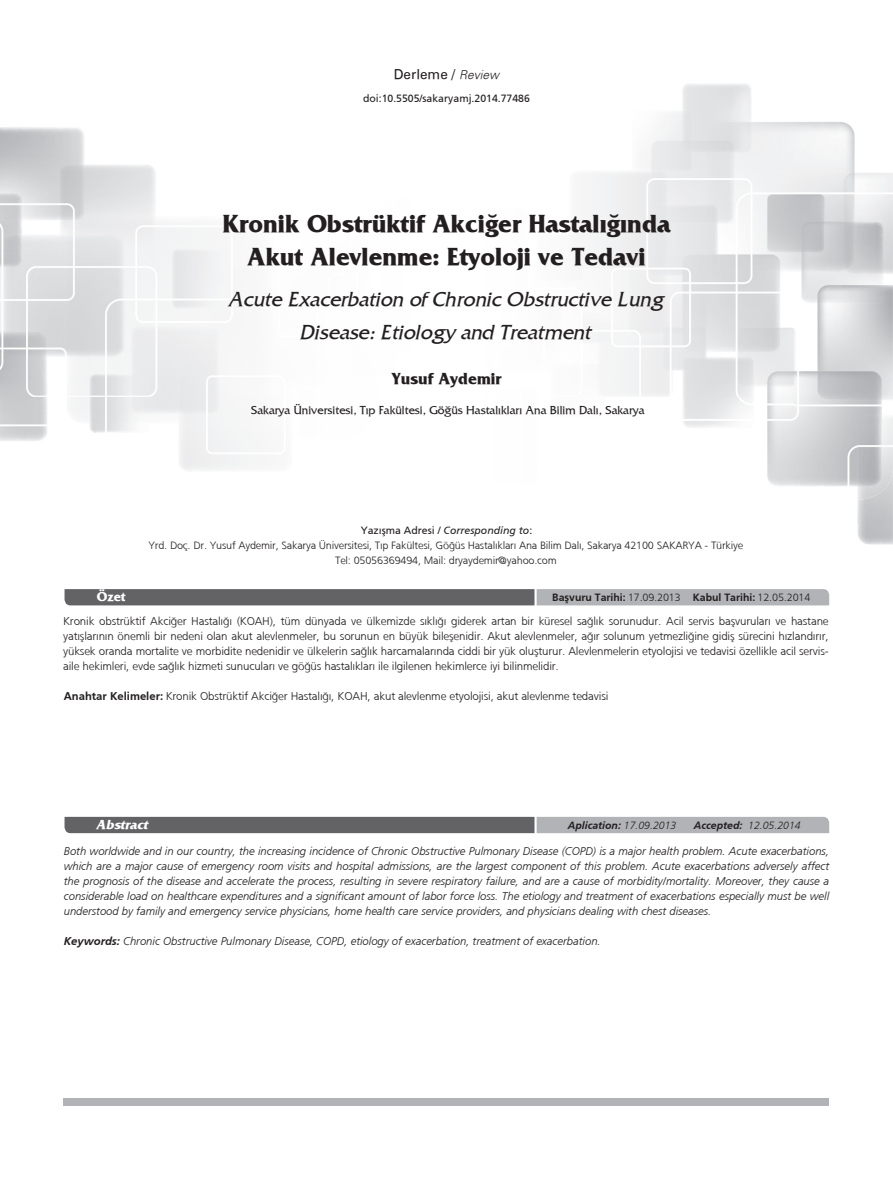
<style>
.page{position:relative;width:893px;height:1191px;background:#fff}
.page>*{position:absolute;margin:0;border:0;box-sizing:border-box;transform-origin:0 0}
.t1{font:700 25.5px/33px "Friz Quadrata";color:#231f20;text-align:center}
.t2{font:italic 21px/33px "Friz Quadrata";color:#231f20;text-align:center}
.t3{font:700 16.5px "Friz Quadrata";color:#231f20}
.t4{font:13.5px "Univers";color:#231f20}
.t5{font:italic 700 13.5px "Friz Quadrata";color:#fff}
.t6{font:700 13.5px "Friz Quadrata";color:#fff}
.t7{font:12px "Friz Quadrata";color:#231f20}
.t8{font:italic 300 11.25px/15px "Frutiger";color:#231f20;text-align:justify}
.t9{font:300 11.25px/15px "Frutiger";color:#231f20;text-align:justify}
.t10{font:300 10.5px/15px "Frutiger";color:#231f20;text-align:center}
.t11{font:10.5px "Frutiger Roman";color:#231f20}
.t12{font:700 10.5px "Frutiger";color:#231f20}
.t13{font:italic 700 10.5px "Frutiger";color:#231f20}
.t14{font:italic 300 10.5px "Frutiger";color:#231f20}
.s1{font-weight:300;font-style:italic;font-size:12px}
.s2{font-style:italic}
.s3{font-weight:300}
.s4{font-weight:700}
</style>
<div class="page">
<img style="left:63px;top:500px;width:830px;height:606px">
<img style="left:0;top:84px;width:893px;height:416px">
<img style="left:446px;top:84px;width:1px;height:416px">
<svg style="left:65px;top:589px;width:764px;height:16px;background:#828286"></svg>
<div style="left:64px;top:1098px;width:765px;height:7px;background:#b2b3b7"></div>
<svg style="left:65px;top:817px;width:764px;height:16px;background:#818285"></svg>
<p class="t4" style="left:394px;top:65px;width:107px">Derleme / <span class="s1">Review</span></p>
<p class="t11" style="left:363px;top:92px;width:168px">doi:10.5505/sakaryamj.2014.77486</p>
<h1 class="t1" style="left:222px;top:207px;width:450px">Kronik Obstrüktif Akciğer Hastalığında<br>Akut Alevlenme: Etyoloji ve Tedavi</h1>
<h2 class="t2" style="left:229px;top:282px;width:436px">Acute Exacerbation of Chronic Obstructive Lung<br>Disease: Etiology and Treatment</h2>
<h3 class="t3" style="left:392px;top:368px;width:111px">Yusuf Aydemir</h3>
<p class="t7" style="left:251px;top:403px;width:395px">Sakarya Üniversitesi, Tıp Fakültesi, Göğüs Hastalıkları Ana Bilim Dalı, Sakarya</p>
<p class="t6" style="left:97px;top:588px;width:30px">Özet</p>
<p class="t11" style="left:361px;top:524px;width:173px">Yazışma Adresi / <span class="s2">Corresponding to</span>:</p>
<p class="t10" style="left:149px;top:538px;width:596px">Yrd. Doç. Dr. Yusuf Aydemir, Sakarya Üniversitesi, Tıp Fakültesi, Göğüs Hastalıkları Ana Bilim Dalı, Sakarya 42100 SAKARYA - Türkiye<br>Tel: 05056369494, Mail: dryaydemir@yahoo.com</p>
<p class="t12" style="left:552px;top:591px;width:260px">Başvuru Tarihi: <span class="s3">17.09.2013</span> Kabul Tarihi: <span class="s3">12.05.2014</span></p>
<p class="t9" style="left:64px;top:614px;width:767px">Kronik obstrüktif Akciğer Hastalığı (KOAH), tüm dünyada ve ülkemizde sıklığı giderek artan bir küresel sağlık sorunudur. Acil servis başvuruları ve hastane yatışlarının önemli bir nedeni olan akut alevlenmeler, bu sorunun en büyük bileşenidir. Akut alevlenmeler, ağır solunum yetmezliğine gidiş sürecini hızlandırır, yüksek oranda mortalite ve morbidite nedenidir ve ülkelerin sağlık harcamalarında ciddi bir yük oluşturur. Alevlenmelerin etyolojisi ve tedavisi özellikle acil servis&shy;aile hekimleri, evde sağlık hizmeti sunucuları ve göğüs hastalıkları ile ilgilenen hekimlerce iyi bilinmelidir.</p>
<p class="t9" style="left:64px;top:689px;width:547px"><span class="s4">Anahtar Kelimeler:</span> Kronik Obstrüktif Akciğer Hastalığı, KOAH, akut alevlenme etyolojisi, akut alevlenme tedavisi</p>
<p class="t5" style="left:97px;top:817px;width:53px">Abstract</p>
<p class="t13" style="left:568px;top:818px;width:110px">Aplication: <span class="s3">17.09.2013</span></p>
<p class="t14" style="left:694px;top:819px;width:108px"><span class="s4">Accepted:</span> 12.05.2014</p>
<p class="t8" style="left:64px;top:843px;width:767px">Both worldwide and in our country, the increasing incidence of Chronic Obstructive Pulmonary Disease (COPD) is a major health problem. Acute exacerbations, which are a major cause of emergency room visits and hospital admissions, are the largest component of this problem. Acute exacerbations adversely affect the prognosis of the disease and accelerate the process, resulting in severe respiratory failure, and are a cause of morbidity/mortality. Moreover, they cause a considerable load on healthcare expenditures and a significant amount of labor force loss. The etiology and treatment of exacerbations especially must be well understood by family and emergency service physicians, home health care service providers, and physicians dealing with chest diseases.</p>
<p class="t8" style="left:64px;top:933px;width:538px"><span class="s4">Keywords:</span> Chronic Obstructive Pulmonary Disease, COPD, etiology of exacerbation, treatment of exacerbation.</p>
</div>
